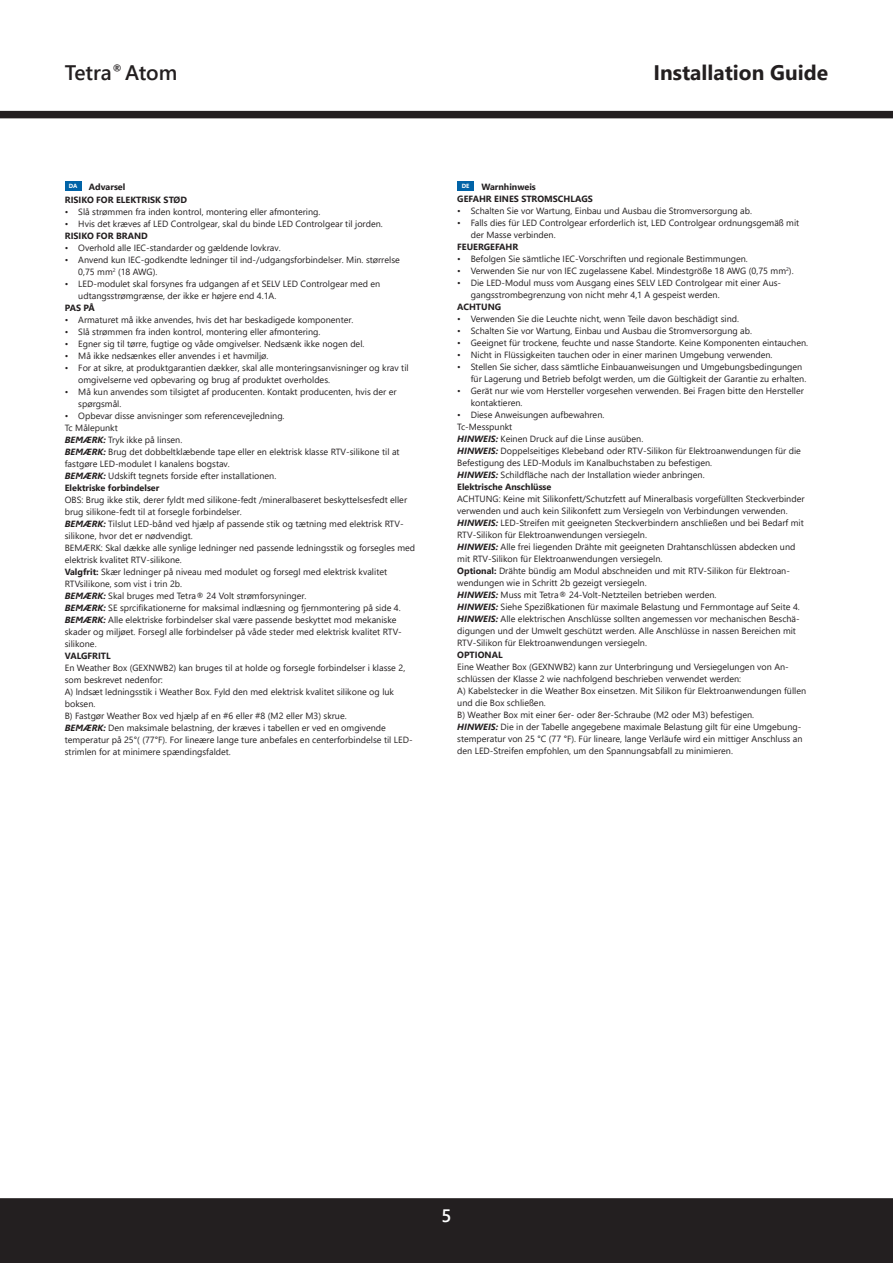
<style>
.page{position:relative;width:893px;height:1263px;background:#fff}
.page>*{position:absolute;margin:0;border:0;box-sizing:border-box;transform-origin:0 0}
.t1{font:700 21px "Segoe UI";color:#231f20}
.t2{font:600 21px "Segoe UI";color:#231f20}
.t3{font:600 18px "Segoe UI";color:#fff}
.t4{font:9px/12px "Segoe UI";color:#231f20}
.t5{font:700 9px/13.4px "Segoe UI";color:#231f20}
.t6{font:700 6px "Segoe UI";color:#fff}
.s1{font-weight:700;font-style:italic}
.s2{font-weight:700}
</style>
<div class="page">
<div style="left:65px;top:181px;width:16px;height:10px;background:#0163a7"></div>
<div style="left:457px;top:181px;width:17px;height:10px;background:#0163a7"></div>
<div style="left:0;top:1198px;width:893px;height:65px;background:#231f20"></div>
<div style="left:0;top:111px;width:893px;height:7px;background:#231f20"></div>
<h1 class="t2" style="left:65px;top:53px;width:114px">Tetra<sup>®</sup> Atom</h1>
<h1 class="t1" style="left:653px;top:53px;width:176px">Installation Guide</h1>
<p class="t5" style="left:65px;top:179px;width:124px;text-indent:24px">Advarsel<br>RISIKO FOR ELEKTRISK STØD</p>
<p class="t4" style="left:65px;top:205px;width:257px">• Slå strømmen fra inden kontrol, montering eller afmontering.</p>
<p class="t4" style="left:65px;top:217px;width:319px">• Hvis det kræves af LED Controlgear, skal du binde LED Controlgear til jorden.</p>
<p class="t5" style="left:65px;top:229px;width:85px">RISIKO FOR BRAND</p>
<p class="t4" style="left:65px;top:241px;width:217px">• Overhold alle IEC-standarder og gældende lovkrav.</p>
<p class="t4" style="left:78px;top:253px;width:323px;text-indent:-14px">• Anvend kun IEC-godkendte ledninger til ind-/udgangsforbindelser. Min. størrelse<br>0,75 mm<sup>2</sup> (18 AWG).</p>
<p class="t4" style="left:78px;top:277px;width:303px;text-indent:-14px">• LED-modulet skal forsynes fra udgangen af et SELV LED Controlgear med en udtangsstrømgrænse, der ikke er højere end 4.1A.</p>
<p class="t5" style="left:65px;top:301px;width:32px">PAS PÅ</p>
<p class="t4" style="left:65px;top:313px;width:290px">• Armaturet må ikke anvendes, hvis det har beskadigede komponenter.</p>
<p class="t4" style="left:65px;top:325px;width:257px">• Slå strømmen fra inden kontrol, montering eller afmontering.</p>
<p class="t4" style="left:65px;top:337px;width:301px">• Egner sig til tørre, fugtige og våde omgivelser. Nedsænk ikke nogen del.</p>
<p class="t4" style="left:65px;top:349px;width:205px">• Må ikke nedsænkes eller anvendes i et havmiljø.</p>
<p class="t4" style="left:78px;top:361px;width:332px;text-indent:-14px">• For at sikre, at produktgarantien dækker, skal alle monteringsanvisninger og krav til omgivelserne ved opbevaring og brug af produktet overholdes.</p>
<p class="t4" style="left:78px;top:385px;width:320px;text-indent:-14px">• Må kun anvendes som tilsigtet af producenten. Kontakt producenten, hvis der er spørgsmål.</p>
<p class="t4" style="left:65px;top:409px;width:336px">• Opbevar disse anvisninger som referencevejledning.<br>Tc Målepunkt<br><span class="s1">BEMÆRK:</span> Tryk ikke på linsen.<br><span class="s1">BEMÆRK:</span> Brug det dobbeltklæbende tape eller en elektrisk klasse RTV-silikone til at fastgøre LED-modulet I kanalens bogstav.<br><span class="s1">BEMÆRK:</span> Udskift tegnets forside efter installationen.<br><span class="s2">Elektriske forbindelser</span></p>
<p class="t4" style="left:65px;top:493px;width:352px">OBS: Brug ikke stik, derer fyldt med silikone-fedt /mineralbaseret beskyttelsesfedt eller brug silikone-fedt til at forsegle forbindelser.<br><span class="s1">BEMÆRK:</span> Tilslut LED-bånd ved hjælp af passende stik og tætning med elektrisk RTV&shy;silikone, hvor det er nødvendigt.<br>BEMÆRK: Skal dække alle synlige ledninger ned passende ledningsstik og forsegles med elektrisk kvalitet RTV-silikone.<br><span class="s2">Valgfrit:</span> Skær ledninger på niveau med modulet og forsegl med elektrisk kvalitet RTVsilikone, som vist i trin 2b.<br><span class="s1">BEMÆRK:</span> Skal bruges med Tetra® 24 Volt strømforsyninger.<br><span class="s1">BEMÆRK:</span> SE sprcifikationerne for maksimal indlæsning og fjernmontering på side 4.<br><span class="s1">BEMÆRK:</span> Alle elektriske forbindelser skal være passende beskyttet mod mekaniske skader og miljøet. Forsegl alle forbindelser på våde steder med elektrisk kvalitet RTV&shy;silikone.</p>
<p class="t5" style="left:65px;top:648px;width:47px">VALGFRITL</p>
<p class="t4" style="left:65px;top:661px;width:349px">En Weather Box (GEXNWB2) kan bruges til at holde og forsegle forbindelser i klasse 2, som beskrevet nedenfor:<br>A) lndsæt ledningsstik i Weather Box. Fyld den med elektrisk kvalitet silikone og luk boksen.<br>B) Fastgør Weather Box ved hjælp af en #6 eller #8 (M2 eller M3) skrue.<br><span class="s1">BEMÆRK:</span> Den maksimale belastning, der kræves i tabellen er ved en omgivende temperatur på 25°( (77°F). For lineære lange ture anbefales en centerforbindelse til LED&shy;strimlen for at minimere spændingsfaldet.</p>
<p class="t6" style="left:69px;top:180px;width:10px">DA</p>
<p class="t5" style="left:457px;top:180px;width:137px;line-height:11.9px;text-indent:24px">Warnhinweis<br>GEFAHR EINES STROMSCHLAGS</p>
<p class="t4" style="left:457px;top:204px;width:296px">• Schalten Sie vor Wartung, Einbau und Ausbau die Stromversorgung ab.</p>
<p class="t4" style="left:471px;top:216px;width:330px;text-indent:-14px">• Falls dies für LED Controlgear erforderlich ist, LED Controlgear ordnungsgemäß mit der Masse verbinden.</p>
<p class="t5" style="left:457px;top:239px;width:63px">FEUERGEFAHR</p>
<p class="t4" style="left:457px;top:252px;width:292px">• Befolgen Sie sämtliche IEC-Vorschriften und regionale Bestimmungen.</p>
<p class="t4" style="left:457px;top:264px;width:338px">• Verwenden Sie nur von IEC zugelassene Kabel. Mindestgröße 18 AWG (0,75 mm<sup>2</sup>).</p>
<p class="t4" style="left:471px;top:276px;width:312px;text-indent:-14px">• Die LED-Modul muss vom Ausgang eines SELV LED Controlgear mit einer Aus&shy;gangsstrombegrenzung von nicht mehr 4,1 A gespeist werden.</p>
<p class="t5" style="left:457px;top:299px;width:45px">ACHTUNG</p>
<p class="t4" style="left:457px;top:312px;width:283px">• Verwenden Sie die Leuchte nicht, wenn Teile davon beschädigt sind.</p>
<p class="t4" style="left:457px;top:324px;width:296px">• Schalten Sie vor Wartung, Einbau und Ausbau die Stromversorgung ab.</p>
<p class="t4" style="left:457px;top:336px;width:352px">• Geeignet für trockene, feuchte und nasse Standorte. Keine Komponenten eintauchen.</p>
<p class="t4" style="left:457px;top:348px;width:317px">• Nicht in Flüssigkeiten tauchen oder in einer marinen Umgebung verwenden.</p>
<p class="t4" style="left:471px;top:360px;width:337px;text-indent:-14px">• Stellen Sie sicher, dass sämtliche Einbauanweisungen und Umgebungsbedingungen für Lagerung und Betrieb befolgt werden, um die Gültigkeit der Garantie zu erhalten.</p>
<p class="t4" style="left:471px;top:384px;width:335px;text-indent:-14px">• Gerät nur wie vom Hersteller vorgesehen verwenden. Bei Fragen bitte den Hersteller kontaktieren.</p>
<p class="t4" style="left:457px;top:408px;width:345px">• Diese Anweisungen aufbewahren.<br>Tc-Messpunkt<br><span class="s1">HINWEIS:</span> Keinen Druck auf die Linse ausüben.<br><span class="s1">HINWEIS:</span> Doppelseitiges Klebeband oder RTV-Silikon für Elektroanwendungen für die Befestigung des LED-Moduls im Kanalbuchstaben zu befestigen.<br><span class="s1">HINWEIS:</span> Schildfläche nach der Installation wieder anbringen.<br><span class="s2">Elektrische Anschlüsse</span></p>
<p class="t4" style="left:457px;top:492px;width:349px">ACHTUNG: Keine mit Silikonfett/Schutzfett auf Mineralbasis vorgefüllten Steckverbinder verwenden und auch kein Silikonfett zum Versiegeln von Verbindungen verwenden.<br><span class="s1">HINWEIS:</span> LED-Streifen mit geeigneten Steckverbindern anschließen und bei Bedarf mit RTV-Silikon für Elektroanwendungen versiegeln.<br><span class="s1">HINWEIS:</span> Alle frei liegenden Drähte mit geeigneten Drahtanschlüssen abdecken und mit RTV-Silikon für Elektroanwendungen versiegeln.<br><span class="s2">Optional:</span> Drähte bündig am Modul abschneiden und mit RTV-Silikon für Elektroan&shy;wendungen wie in Schritt 2b gezeigt versiegeln.<br><span class="s1">HINWEIS:</span> Muss mit Tetra® 24-Volt-Netzteilen betrieben werden.<br><span class="s1">HINWEIS:</span> Siehe Spezißkationen für maximale Belastung und Fernmontage auf Seite 4.<br><span class="s1">HINWEIS:</span> Alle elektrischen Anschlüsse sollten angemessen vor mechanischen Beschä&shy;digungen und der Umwelt geschützt werden. Alle Anschlüsse in nassen Bereichen mit RTV-Silikon für Elektroanwendungen versiegeln.</p>
<p class="t5" style="left:457px;top:647px;width:47px">OPTIONAL</p>
<p class="t4" style="left:457px;top:660px;width:350px">Eine Weather Box (GEXNWB2) kann zur Unterbringung und Versiegelungen von An&shy;schlüssen der Klasse 2 wie nachfolgend beschrieben verwendet werden:<br>A) Kabelstecker in die Weather Box einsetzen. Mit Silikon für Elektroanwendungen füllen und die Box schließen.<br>B) Weather Box mit einer 6er- oder 8er-Schraube (M2 oder M3) befestigen.<br><span class="s1">HINWEIS:</span> Die in der Tabelle angegebene maximale Belastung gilt für eine Umgebung&shy;stemperatur von 25 °C (77 °F). Für lineare, lange Verläufe wird ein mittiger Anschluss an den LED-Streifen empfohlen, um den Spannungsabfall zu minimieren.</p>
<p class="t6" style="left:462px;top:180px;width:9px">DE</p>
<h2 class="t3" style="left:441px;top:1199px;width:11px">5</h2>
</div>
